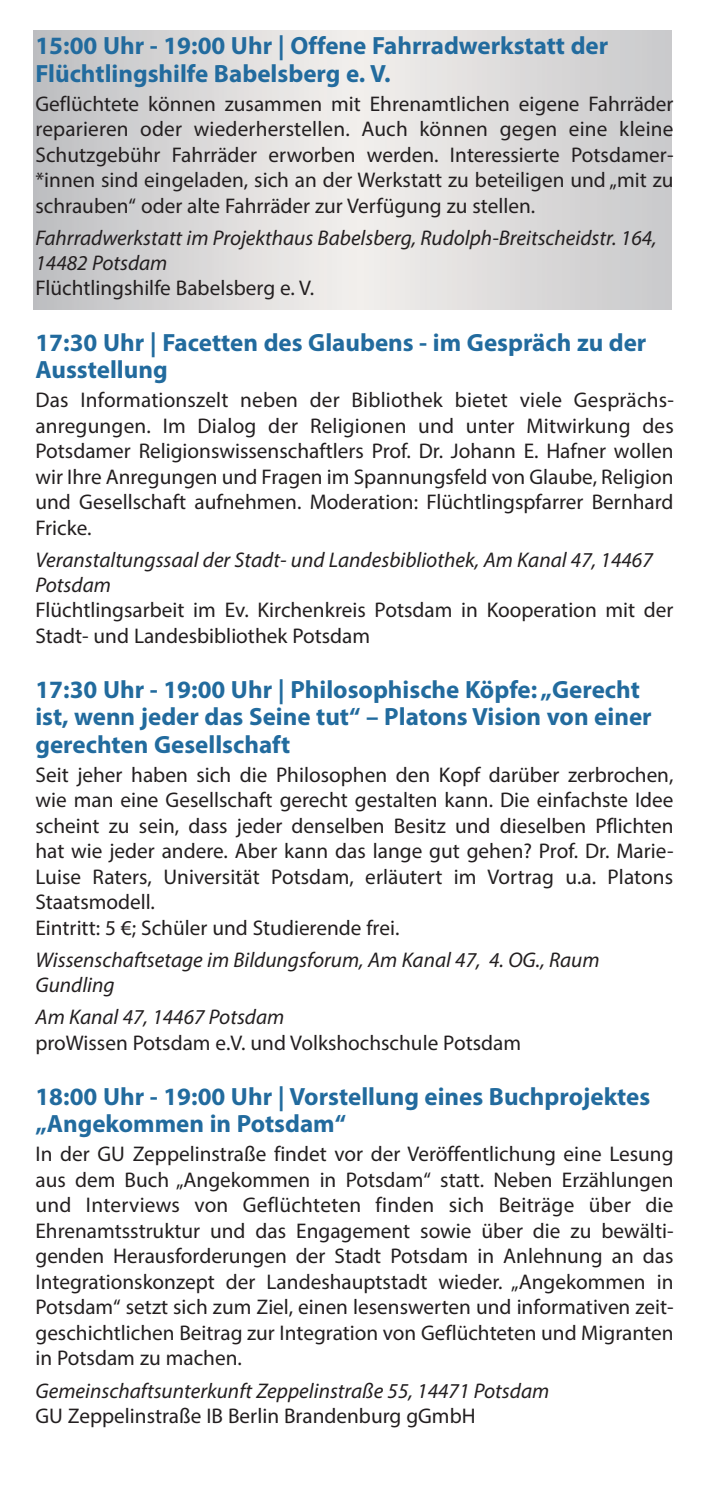
<style>
.page{position:relative;width:709px;height:1489px;background:#fff}
.page>*{position:absolute;margin:0;border:0;box-sizing:border-box;transform-origin:0 0}
.Uhrzeit___Name_10pt{font:700 25px/27.5px "Myriad Pro";color:#226b9e}
.Copy{font:21.25px/25.5px "Myriad Pro";color:#231f20;text-align:justify}
.Adresse{font:italic 21.25px/25px "Myriad Pro";color:#231f20}
</style>
<div class="page">
<svg style="left:34px;top:30px;width:637px;height:279px"></svg>
<p class="Uhrzeit___Name_10pt" style="left:35px;top:31px;width:574px">15:00 Uhr - 19:00 Uhr | Offene Fahrradwerkstatt der<br>Flüchtlingshilfe Babelsberg e. V.</p>
<p class="Copy" style="left:35px;top:91px;width:639px">Geflüchtete können zusammen mit Ehrenamtlichen eigene Fahrräder reparieren oder wiederherstellen. Auch können gegen eine kleine Schutzgebühr Fahrräder erworben werden. Interessierte Potsdamer-*innen sind eingeladen, sich an der Werkstatt zu beteiligen und „mit zu schrauben“ oder alte Fahrräder zur Verfügung zu stellen.</p>
<p class="Adresse" style="left:35px;top:225px;width:623px">Fahrradwerkstatt im Projekthaus Babelsberg, Rudolph-Breitscheidstr. 164,<br>14482 Potsdam</p>
<p class="Copy" style="left:35px;top:275px;width:280px">Flüchtlingshilfe Babelsberg e. V.</p>
<p class="Uhrzeit___Name_10pt" style="left:35px;top:327px;width:612px">17:30 Uhr | Facetten des Glaubens - im Gespräch zu der<br>Ausstellung</p>
<p class="Copy" style="left:35px;top:387px;width:640px">Das Informationszelt neben der Bibliothek bietet viele Gesprächs&shy;anregungen. Im Dialog der Religionen und unter Mitwirkung des Potsdamer Religionswissenschaftlers Prof. Dr. Johann E. Hafner wollen wir Ihre Anregungen und Fragen im Spannungsfeld von Glaube, Religion und Gesellschaft aufnehmen. Moderation: Flüchtlingspfarrer Bernhard Fricke.</p>
<p class="Adresse" style="left:35px;top:546px;width:619px">Veranstaltungssaal der Stadt- und Landesbibliothek, Am Kanal 47, 14467<br>Potsdam</p>
<p class="Copy" style="left:35px;top:597px;width:639px">Flüchtlingsarbeit im Ev. Kirchenkreis Potsdam in Kooperation mit der<br>Stadt- und Landesbibliothek Potsdam</p>
<p class="Uhrzeit___Name_10pt" style="left:35px;top:674px;width:617px">17:30 Uhr - 19:00 Uhr | Philosophische Köpfe: „Gerecht ist, wenn jeder das Seine tut“ – Platons Vision von einer gerechten Gesellschaft</p>
<p class="Copy" style="left:35px;top:761px;width:639px">Seit jeher haben sich die Philosophen den Kopf darüber zerbrochen, wie man eine Gesellschaft gerecht gestalten kann. Die einfachste Idee scheint zu sein, dass jeder denselben Besitz und dieselben Pflichten hat wie jeder andere. Aber kann das lange gut gehen? Prof. Dr. Marie-Luise Raters, Universität Potsdam, erläutert im Vortrag u.a. Platons Staatsmodell.</p>
<p class="Copy" style="left:35px;top:914px;width:365px">Eintritt: 5 €; Schüler und Studierende frei.</p>
<p class="Adresse" style="left:35px;top:947px;width:565px">Wissenschaftsetage im Bildungsforum, Am Kanal 47, 4. OG., Raum<br>Gundling</p>
<p class="Adresse" style="left:35px;top:1004px;width:250px">Am Kanal 47, 14467 Potsdam</p>
<p class="Copy" style="left:35px;top:1029px;width:487px">proWissen Potsdam e.V. und Volkshochschule Potsdam</p>
<p class="Uhrzeit___Name_10pt" style="left:35px;top:1081px;width:616px">18:00 Uhr - 19:00 Uhr | Vorstellung eines Buchprojektes „Angekommen in Potsdam“</p>
<p class="Copy" style="left:35px;top:1140px;width:639px">In der GU Zeppelinstraße findet vor der Veröffentlichung eine Lesung aus dem Buch „Angekommen in Potsdam“ statt. Neben Erzählungen und Interviews von Geflüchteten finden sich Beiträge über die Ehrenamtsstruktur und das Engagement sowie über die zu bewälti&shy;genden Herausforderungen der Stadt Potsdam in Anlehnung an das Integrationskonzept der Landeshauptstadt wieder. „Angekommen in Potsdam“ setzt sich zum Ziel, einen lesenswerten und informativen zeit&shy;geschichtlichen Beitrag zur Integration von Geflüchteten und Migranten in Potsdam zu machen.</p>
<p class="Adresse" style="left:35px;top:1377px;width:515px">Gemeinschaftsunterkunft Zeppelinstraße 55, 14471 Potsdam</p>
<p class="Copy" style="left:35px;top:1402px;width:442px">GU Zeppelinstraße IB Berlin Brandenburg gGmbH</p>
</div>
